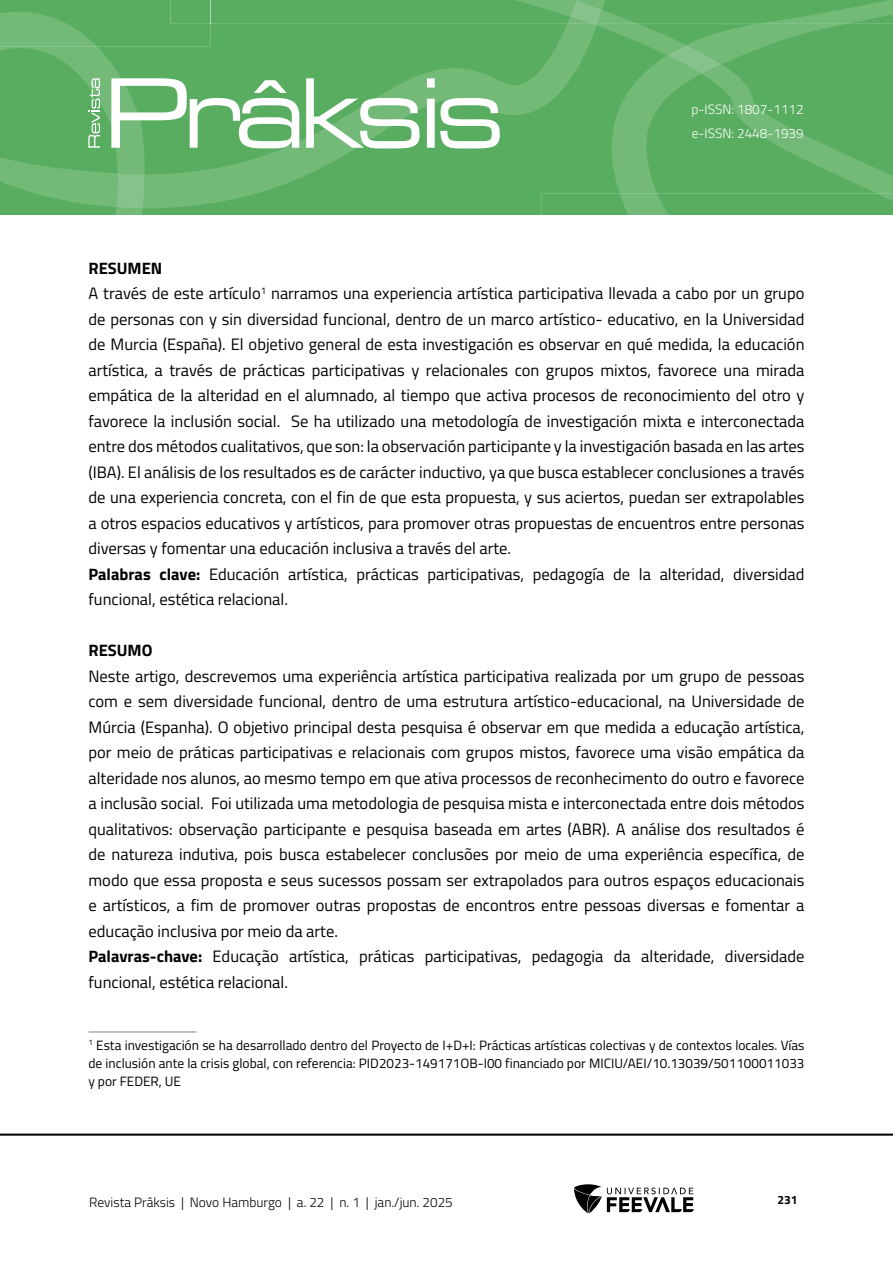
<style>
.page{position:relative;width:893px;height:1263px;background:#fff}
.page>*{position:absolute;margin:0;border:0;box-sizing:border-box;transform-origin:0 0}
.Resumo{font:16.5px/25.5px "Titillium Web";color:#000;text-align:justify}
.Resumo-2{font:700 16.5px "Titillium Web";color:#000}
.Rodapé{font:13.5px/18px "Titillium Web";color:#000;text-align:justify}
.t1{font:300 13.5px "Titillium Web";color:#000}
.t2{font:300 13.5px/24px "Titillium Web";color:#fff}
.t3{font:700 12px "Titillium Web";color:#000}
.s1{font-weight:700}
</style>
<div class="page">
<hr style="left:0;top:1133px;width:893px;height:3px;background:#000">
<svg style="left:574px;top:1184px;width:120px;height:29px"></svg>
<svg style="left:0;top:0;width:893px;height:215px;background:#65b26c"></svg>
<hr style="left:88px;top:1031px;width:108px;height:1px;background:#808285">
<p class="t2" style="left:691px;top:97px;width:114px">p-ISSN: 1807-1112 e-ISSN: 2448-1939</p>
<p class="Resumo-2" style="left:88px;top:255px;width:75px">RESUMEN</p>
<p class="Resumo" style="left:88px;top:280px;width:718px">A través de este artículo<sup>1</sup> narramos una experiencia artística participativa llevada a cabo por un grupo de personas con y sin diversidad funcional, dentro de un marco artístico- educativo, en la Universidad de Murcia (España). El objetivo general de esta investigación es observar en qué medida, la educación artística, a través de prácticas participativas y relacionales con grupos mixtos, favorece una mirada empática de la alteridad en el alumnado, al tiempo que activa procesos de reconocimiento del otro y favorece la inclusión social. Se ha utilizado una metodología de investigación mixta e interconectada entre dos métodos cualitativos, que son: la observación participante y la investigación basada en las artes (IBA). El análisis de los resultados es de carácter inductivo, ya que busca establecer conclusiones a través de una experiencia concreta, con el fin de que esta propuesta, y sus aciertos, puedan ser extrapolables a otros espacios educativos y artísticos, para promover otras propuestas de encuentros entre personas diversas y fomentar una educación inclusiva a través del arte.</p>
<p class="Resumo" style="left:88px;top:560px;width:717px"><span class="s1">Palabras clave:</span> Educación artística, prácticas participativas, pedagogía de la alteridad, diversidad funcional, estética relacional.</p>
<p class="Resumo-2" style="left:88px;top:638px;width:66px">RESUMO</p>
<p class="Resumo" style="left:88px;top:662px;width:717px">Neste artigo, descrevemos uma experiência artística participativa realizada por um grupo de pessoas com e sem diversidade funcional, dentro de uma estrutura artístico-educacional, na Universidade de Múrcia (Espanha). O objetivo principal desta pesquisa é observar em que medida a educação artística, por meio de práticas participativas e relacionais com grupos mistos, favorece uma visão empática da alteridade nos alunos, ao mesmo tempo em que ativa processos de reconhecimento do outro e favorece a inclusão social. Foi utilizada uma metodologia de pesquisa mista e interconectada entre dois métodos qualitativos: observação participante e pesquisa baseada em artes (ABR). A análise dos resultados é de natureza indutiva, pois busca estabelecer conclusões por meio de uma experiência específica, de modo que essa proposta e seus sucessos possam ser extrapolados para outros espaços educacionais e artísticos, a fim de promover outras propostas de encontros entre pessoas diversas e fomentar a educação inclusiva por meio da arte.</p>
<p class="Resumo" style="left:88px;top:943px;width:717px"><span class="s1">Palavras-chave:</span> Educação artística, práticas participativas, pedagogia da alteridade, diversidade funcional, estética relacional.</p>
<p class="Rodapé" style="left:88px;top:1035px;width:717px"><sup>1</sup> Esta investigación se ha desarrollado dentro del Proyecto de I+D+I: Prácticas artísticas colectivas y de contextos locales. Vías de inclusión ante la crisis global, con referencia: PID2023-149171OB-I00 financiado por MICIU/AEI/10.13039/501100011033 y por FEDER, UE</p>
<p class="t1" style="left:89px;top:1192px;width:365px">Revista Prâksis | Novo Hamburgo | a. 22 | n. 1 | jan./jun. 2025</p>
<p class="t3" style="left:777px;top:1190px;width:22px">231</p>
</div>
